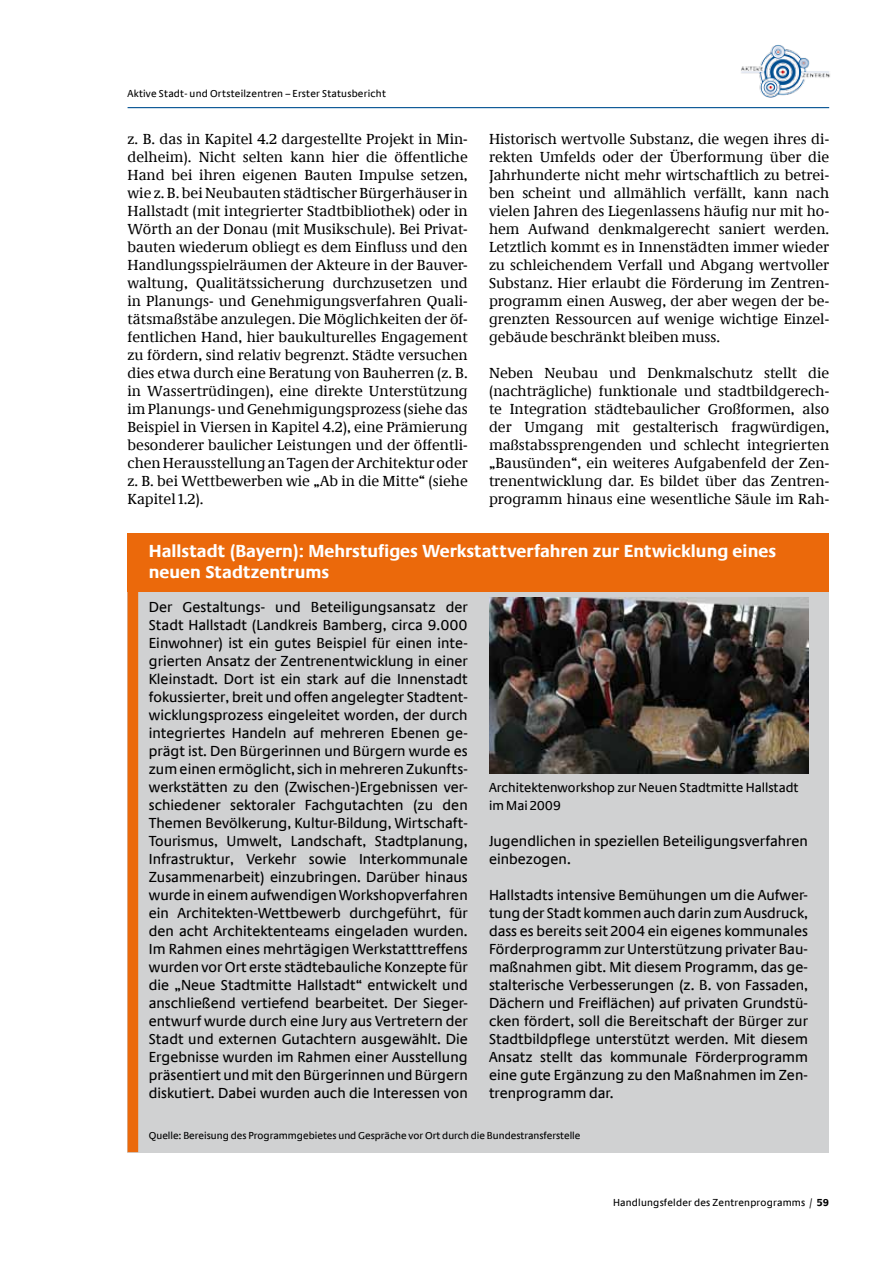
<style>
.page{position:relative;width:893px;height:1263px;background:#fff}
.page>*{position:absolute;margin:0;border:0;box-sizing:border-box;transform-origin:0 0}
.t1{font:700 18px/21.6px "Neue Praxis";color:#fff}
.Standardbsatz{font:15px/18px "Neue Demos";color:#000;text-align:justify}
.Beispielbox_Absatz{font:15px/18px "Neue Praxis";color:#000;text-align:justify}
.Bildunterschrift{font:13.5px/18px "Neue Praxis";color:#000}
.Beispielbox_Quellen{font:10.5px "Neue Praxis";letter-spacing:.02em;color:#000}
.Beispielbox_Quellen-2{font:10.5px "Neue Praxis";color:#000}
.s1{font-weight:700}
</style>
<div class="page">
<hr style="left:128px;top:107px;width:701px;height:1px;background:#005091">
<img style="left:741px;top:45px;width:89px;height:53px">
<div style="left:128px;top:583px;width:701px;height:533px;background:#d0d1d2"></div>
<div style="left:128px;top:533px;width:701px;height:58px;background:#eb690b"></div>
<div style="left:128px;top:1116px;width:701px;height:36px;background:#d0d1d2"></div>
<div style="left:128px;top:591px;width:10px;height:561px;background:#eb690b"></div>
<img style="left:489px;top:597px;width:319px;height:177px">
<p class="Beispielbox_Quellen" style="left:128px;top:87px;width:260px">Aktive Stadt- und Ortsteilzentren – Erster Statusbericht</p>
<p class="Standardbsatz" style="left:128px;top:130px;width:342px">z. B. das in Kapitel 4.2 dargestellte Projekt in Min&shy;delheim). Nicht selten kann hier die öffentliche Hand bei ihren eigenen Bauten Impulse setzen, wie z. B. bei Neubauten städtischer Bürgerhäuser in Hallstadt (mit integrierter Stadtbibliothek) oder in Wörth an der Donau (mit Musikschule). Bei Privat&shy;bauten wiederum obliegt es dem Einfluss und den Handlungsspielräumen der Akteure in der Bauver&shy;waltung, Qualitätssicherung durchzusetzen und in Planungs- und Genehmigungsverfahren Quali&shy;tätsmaßstäbe anzulegen. Die Möglichkeiten der öf&shy;fentlichen Hand, hier baukulturelles Engagement zu fördern, sind relativ begrenzt. Städte versuchen dies etwa durch eine Beratung von Bauherren (z. B. in Wassertrüdingen), eine direkte Unterstützung im Planungs- und Genehmigungsprozess (siehe das Beispiel in Viersen in Kapitel 4.2), eine Prämierung besonderer baulicher Leistungen und der öffentli&shy;chen Herausstellung an Tagen der Architektur oder z. B. bei Wettbewerben wie „Ab in die Mitte“ (siehe Kapitel 1.2).</p>
<p class="Standardbsatz" style="left:489px;top:130px;width:342px">Historisch wertvolle Substanz, die wegen ihres di&shy;rekten Umfelds oder der Überformung über die Jahrhunderte nicht mehr wirtschaftlich zu betrei&shy;ben scheint und allmählich verfällt, kann nach vielen Jahren des Liegenlassens häufig nur mit ho&shy;hem Aufwand denkmalgerecht saniert werden.<br>Letztlich kommt es in Innenstädten immer wieder zu schleichendem Verfall und Abgang wertvoller Substanz. Hier erlaubt die Förderung im Zentren&shy;programm einen Ausweg, der aber wegen der be&shy;grenzten Ressourcen auf wenige wichtige Einzel&shy;gebäude beschränkt bleiben muss.</p>
<p class="Standardbsatz" style="left:489px;top:364px;width:342px">Neben Neubau und Denkmalschutz stellt die (nachträgliche) funktionale und stadtbildgerech&shy;te Integration städtebaulicher Großformen, also der Umgang mit gestalterisch fragwürdigen, maßstabssprengenden und schlecht integrierten „Bausünden“, ein weiteres Aufgabenfeld der Zen&shy;trenentwicklung dar. Es bildet über das Zentren&shy;programm hinaus eine wesentliche Säule im Rah-</p>
<h3 class="t1" style="left:149px;top:540px;width:629px">Hallstadt (Bayern): Mehrstufiges Werkstattverfahren zur Entwicklung eines neuen Stadtzentrums</h3>
<p class="Beispielbox_Absatz" style="left:149px;top:598px;width:320px">Der Gestaltungs- und Beteiligungsansatz der Stadt Hallstadt (Landkreis Bamberg, circa 9.000<br>Einwohner) ist ein gutes Beispiel für einen inte&shy;grierten Ansatz der Zentrenentwicklung in einer Kleinstadt. Dort ist ein stark auf die Innenstadt fokussierter, breit und offen angelegter Stadtent&shy;wicklungsprozess eingeleitet worden, der durch integriertes Handeln auf mehreren Ebenen ge&shy;prägt ist. Den Bürgerinnen und Bürgern wurde es zum einen ermöglicht, sich in mehreren Zukunfts&shy;werkstätten zu den (Zwischen-)Ergebnissen ver&shy;schiedener sektoraler Fachgutachten (zu den Themen Bevölkerung, Kultur-Bildung, Wirtschaft-Tourismus, Umwelt, Landschaft, Stadtplanung, Infrastruktur, Verkehr sowie Interkommunale Zusammenarbeit) einzubringen. Darüber hinaus wurde in einem aufwendigen Workshopverfahren ein Architekten-Wettbewerb durchgeführt, für den acht Architektenteams eingeladen wurden.<br>Im Rahmen eines mehrtägigen Werkstatttreffens wurden vor Ort erste städtebauliche Konzepte für die „Neue Stadtmitte Hallstadt“ entwickelt und anschließend vertiefend bearbeitet. Der Sieger&shy;entwurf wurde durch eine Jury aus Vertretern der Stadt und externen Gutachtern ausgewählt. Die Ergebnisse wurden im Rahmen einer Ausstellung präsentiert und mit den Bürgerinnen und Bürgern diskutiert. Dabei wurden auch die Interessen von</p>
<p class="Beispielbox_Quellen-2" style="left:149px;top:1129px;width:433px">Quelle: Bereisung des Programmgebietes und Gespräche vor Ort durch die Bundestransferstelle</p>
<p class="Bildunterschrift" style="left:489px;top:778px;width:311px">Architektenworkshop zur Neuen Stadtmitte Hallstadt im Mai 2009</p>
<p class="Beispielbox_Absatz" style="left:489px;top:832px;width:320px">Jugendlichen in speziellen Beteiligungsverfahren einbezogen.</p>
<p class="Beispielbox_Absatz" style="left:489px;top:886px;width:320px">Hallstadts intensive Bemühungen um die Aufwer&shy;tung der Stadt kommen auch darin zum Ausdruck, dass es bereits seit 2004 ein eigenes kommunales Förderprogramm zur Unterstützung privater Bau&shy;maßnahmen gibt. Mit diesem Programm, das ge&shy;stalterische Verbesserungen (z. B. von Fassaden, Dächern und Freiflächen) auf privaten Grundstü&shy;cken fördert, soll die Bereitschaft der Bürger zur Stadtbildpflege unterstützt werden. Mit diesem Ansatz stellt das kommunale Förderprogramm eine gute Ergänzung zu den Maßnahmen im Zen&shy;trenprogramm dar.</p>
<p class="Beispielbox_Quellen" style="left:613px;top:1196px;width:218px">Handlungsfelder des Zentrenprogramms / <span class="s1">59</span></p>
</div>
